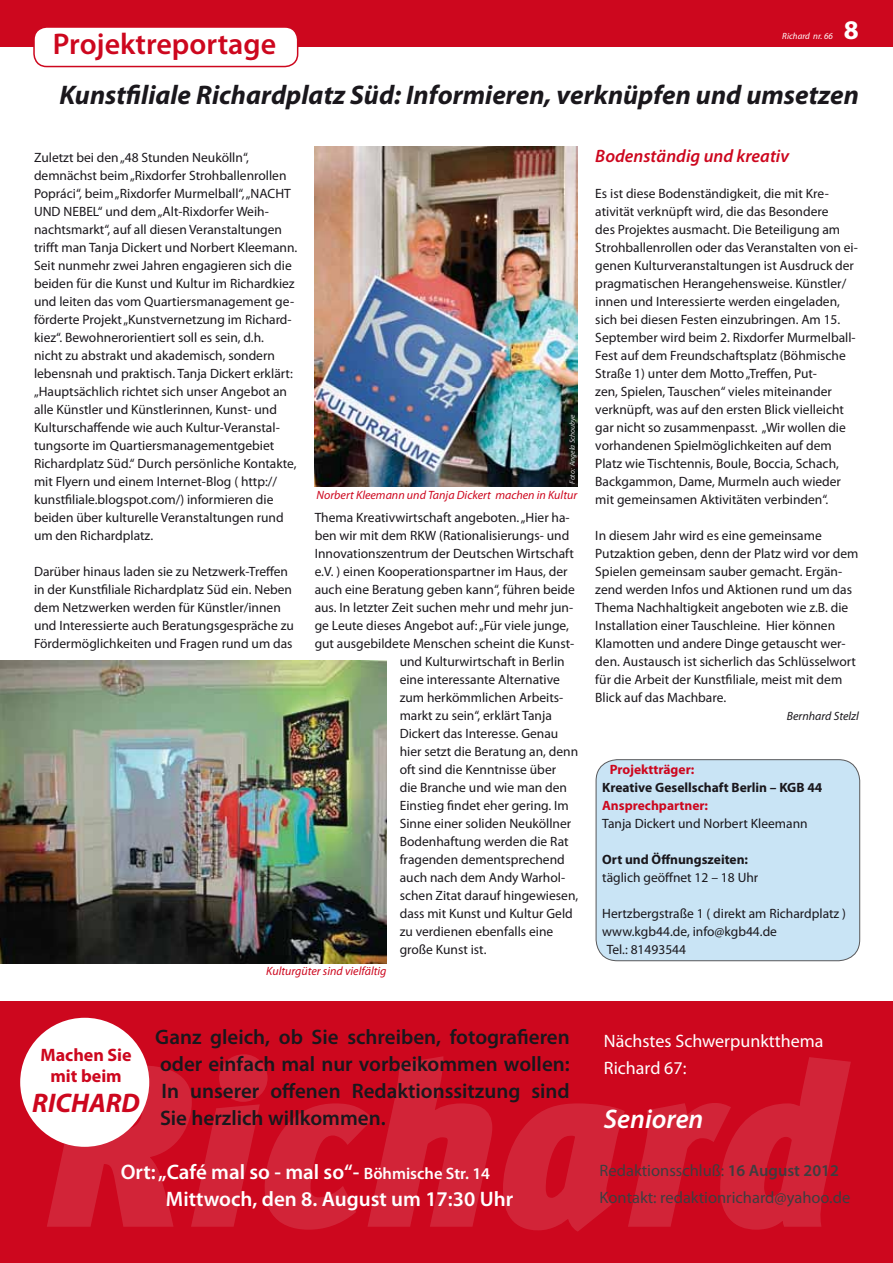
<style>
.page{position:relative;width:893px;height:1263px;background:#fff}
.page>*{position:absolute;margin:0;border:0;box-sizing:border-box;transform-origin:0 0}
.t1{font:600 30px "Myriad Pro";color:#cd071e}
.t2{font:italic 700 27px "Myriad Pro";color:#1a171c}
.t3{font:italic 600 27px "Myriad Pro";color:#fff}
.t4{font:italic 700 27px "Myriad Pro";color:#cd071e}
.t5{font:700 27px "Myriad Pro";color:#fff}
.t6{font:600 21px/27px "Myriad Pro";color:#1a171c;text-align:justify}
.t7{font:600 21px/27px "Myriad Pro";color:#fff}
.t8{font:18px/27px "Myriad Pro";color:#fff}
.t9{font:italic 600 18px "Myriad Pro";color:#cd071e}
.t10{font:700 18px/21px "Myriad Pro";color:#cd071e;text-align:center}
.t11{font:16.5px/27px "Myriad Pro";color:#3e3d40}
.t12{font:13.5px/18px "Myriad Pro";color:#1a171c}
.t13{font:700 13.5px "Myriad Pro";color:#1a171c}
.t14{font:700 13.5px "Myriad Pro";color:#cd071e}
.t15{font:italic 12px "Myriad Pro";color:#cd071e}
.t16{font:italic 12px "Myriad Pro";color:#1a171c}
.t17{font:italic 9px "Myriad Pro";color:#fff}
.t18{font:italic 7.5px "Myriad Pro";color:#d0d1d2}
.s1{font-size:16.5px}
.s2{font-weight:600}
</style>
<div class="page">
<div style="left:0;top:0;width:893px;height:47px;background:#cd071e"></div>
<div style="left:0;top:1002px;width:893px;height:261px;background:#cd071e"></div>
<div style="left:34px;top:27px;width:264px;height:40px;background:#fff;border-radius:13px"></div>
<div style="left:33px;top:26px;width:265px;height:41px;border:2px solid #cd071e;border-radius:13px"></div>
<div style="left:20px;top:1018px;width:129px;height:129px;background:#fff;border-radius:50%"></div>
<svg style="left:45px;top:1053px;width:806px;height:179px"></svg>
<div style="left:596px;top:760px;width:264px;height:201px;background:#c9e4f5;border-radius:21px"></div>
<div style="left:596px;top:759px;width:264px;height:202px;border:1px solid #58585a;border-radius:21px"></div>
<img style="left:314px;top:146px;width:263px;height:341px">
<img style="left:0;top:661px;width:387px;height:302px">
<h1 class="t1" style="left:53px;top:25px;width:225px">Projektreportage</h1>
<p class="t17" style="left:782px;top:31px;width:52px">Richard nr. 66</p>
<h2 class="t5" style="left:844px;top:13px;width:16px">8</h2>
<h2 class="t2" style="left:60px;top:77px;width:801px">Kunstfiliale Richardplatz Süd: Informieren, verknüpfen und umsetzen</h2>
<p class="t12" style="left:34px;top:148px;width:265px">Zuletzt bei den „48 Stunden Neukölln“, demnächst beim „Rixdorfer Strohballenrollen Popráci“, beim „Rixdorfer Murmelball“, „NACHT UND NEBEL“ und dem „Alt-Rixdorfer Weih&shy;nachtsmarkt“, auf all diesen Veranstaltungen trifft man Tanja Dickert und Norbert Kleemann.<br>Seit nunmehr zwei Jahren engagieren sich die beiden für die Kunst und Kultur im Richardkiez und leiten das vom Quartiersmanagement ge&shy;förderte Projekt „Kunstvernetzung im Richard&shy;kiez“. Bewohnerorientiert soll es sein, d.h.<br>nicht zu abstrakt und akademisch, sondern lebensnah und praktisch. Tanja Dickert erklärt: „Hauptsächlich richtet sich unser Angebot an alle Künstler und Künstlerinnen, Kunst- und Kulturschaffende wie auch Kultur-Veranstal&shy;tungsorte im Quartiersmanagementgebiet Richardplatz Süd.“ Durch persönliche Kontakte, mit Flyern und einem Internet-Blog ( http:// kunstfiliale.blogspot.com/) informieren die beiden über kulturelle Veranstaltungen rund um den Richardplatz.</p>
<p class="t12" style="left:34px;top:562px;width:261px">Darüber hinaus laden sie zu Netzwerk-Treffen in der Kunstfiliale Richardplatz Süd ein. Neben dem Netzwerken werden für Künstler/innen und Interessierte auch Beratungsgespräche zu Fördermöglichkeiten und Fragen rund um das</p>
<p class="t18" style="left:568px;top:484px;width:71px;rotate:-90deg">Foto: Angela Schoubye</p>
<p class="t15" style="left:317px;top:487px;width:262px">Norbert Kleemann und Tanja Dickert machen in Kultur</p>
<p class="t12" style="left:315px;top:508px;width:257px">Thema Kreativwirtschaft angeboten. „Hier ha-</p>
<p class="t12" style="left:315px;top:526px;width:256px">ben wir mit dem RKW (Rationalisierungs- und</p>
<p class="t12" style="left:315px;top:544px;width:261px">Innovationszentrum der Deutschen Wirtschaft</p>
<p class="t12" style="left:315px;top:562px;width:254px">e.V. ) einen Kooperationspartner im Haus, der</p>
<p class="t12" style="left:315px;top:580px;width:262px">auch eine Beratung geben kann“, führen beide</p>
<p class="t12" style="left:315px;top:598px;width:260px">aus. In letzter Zeit suchen mehr und mehr jun-</p>
<p class="t12" style="left:315px;top:616px;width:256px">ge Leute dieses Angebot auf: „Für viele junge,</p>
<p class="t12" style="left:315px;top:634px;width:261px">gut ausgebildete Menschen scheint die Kunst-</p>
<p class="t12" style="left:400px;top:652px;width:166px">und Kulturwirtschaft in Berlin</p>
<p class="t12" style="left:400px;top:670px;width:162px">eine interessante Alternative</p>
<p class="t12" style="left:400px;top:688px;width:165px">zum herkömmlichen Arbeits-</p>
<p class="t12" style="left:400px;top:706px;width:154px">markt zu sein“, erklärt Tanja</p>
<p class="t12" style="left:400px;top:724px;width:160px">Dickert das Interesse. Genau</p>
<p class="t12" style="left:400px;top:742px;width:180px">hier setzt die Beratung an, denn</p>
<p class="t12" style="left:400px;top:760px;width:158px">oft sind die Kenntnisse über</p>
<p class="t12" style="left:400px;top:778px;width:169px">die Branche und wie man den</p>
<p class="t12" style="left:400px;top:796px;width:171px">Einstieg findet eher gering. Im</p>
<p class="t12" style="left:400px;top:814px;width:173px">Sinne einer soliden Neuköllner</p>
<p class="t12" style="left:400px;top:832px;width:170px">Bodenhaftung werden die Rat</p>
<p class="t12" style="left:400px;top:850px;width:167px">fragenden dementsprechend</p>
<p class="t12" style="left:400px;top:868px;width:167px">auch nach dem Andy Warhol-</p>
<p class="t12" style="left:400px;top:886px;width:180px">schen Zitat darauf hingewiesen,</p>
<p class="t12" style="left:400px;top:904px;width:175px">dass mit Kunst und Kultur Geld</p>
<p class="t12" style="left:400px;top:922px;width:155px">zu verdienen ebenfalls eine</p>
<p class="t12" style="left:400px;top:940px;width:88px">große Kunst ist.</p>
<p class="t15" style="left:266px;top:963px;width:122px">Kulturgüter sind vielfältig</p>
<h3 class="t9" style="left:595px;top:145px;width:195px">Bodenständig und kreativ</h3>
<p class="t12" style="left:595px;top:184px;width:264px">Es ist diese Bodenständigkeit, die mit Kre&shy;ativität verknüpft wird, die das Besondere<br>des Projektes ausmacht. Die Beteiligung am Strohballenrollen oder das Veranstalten von ei&shy;genen Kulturveranstaltungen ist Ausdruck der pragmatischen Herangehensweise. Künstler/ innen und Interessierte werden eingeladen, sich bei diesen Festen einzubringen. Am 15.<br>September wird beim 2. Rixdorfer Murmelball-Fest auf dem Freundschaftsplatz (Böhmische Straße 1) unter dem Motto „Treffen, Put-<br>zen, Spielen, Tauschen“ vieles miteinander verknüpft, was auf den ersten Blick vielleicht gar nicht so zusammenpasst. „Wir wollen die vorhandenen Spielmöglichkeiten auf dem Platz wie Tischtennis, Boule, Boccia, Schach, Backgammon, Dame, Murmeln auch wieder mit gemeinsamen Aktivitäten verbinden“.</p>
<p class="t12" style="left:595px;top:526px;width:265px">In diesem Jahr wird es eine gemeinsame Putzaktion geben, denn der Platz wird vor dem Spielen gemeinsam sauber gemacht. Ergän&shy;zend werden Infos und Aktionen rund um das Thema Nachhaltigkeit angeboten wie z.B. die Installation einer Tauschleine. Hier können Klamotten und andere Dinge getauscht wer&shy;den. Austausch ist sicherlich das Schlüsselwort für die Arbeit der Kunstfiliale, meist mit dem Blick auf das Machbare.</p>
<p class="t16" style="left:787px;top:709px;width:74px">Bernhard Stelzl</p>
<p class="t14" style="left:610px;top:761px;width:86px">Projektträger:</p>
<p class="t13" style="left:602px;top:779px;width:222px">Kreative Gesellschaft Berlin – KGB 44</p>
<p class="t14" style="left:602px;top:797px;width:107px">Ansprechpartner:</p>
<p class="t12" style="left:602px;top:814px;width:207px">Tanja Dickert und Norbert Kleemann</p>
<p class="t13" style="left:602px;top:851px;width:147px">Ort und Öffnungszeiten:</p>
<p class="t12" style="left:602px;top:868px;width:158px">täglich geöffnet 12 – 18 Uhr</p>
<p class="t12" style="left:602px;top:904px;width:245px">Hertzbergstraße 1 ( direkt am Richardplatz )</p>
<p class="t12" style="left:602px;top:922px;width:176px">www.kgb44.de, info@kgb44.de</p>
<p class="t12" style="left:607px;top:940px;width:81px">Tel.: 81493544</p>
<h3 class="t6" style="left:155px;top:1023px;width:416px">Ganz gleich, ob Sie schreiben, fotografieren oder einfach mal nur vorbeikommen wollen:<br>In unserer offenen Redaktionssitzung sind Sie herzlich willkommen.</h3>
<h3 class="t7" style="left:166px;top:1158px;width:349px;text-indent:-45px">Ort: „Café mal so - mal so“- <span class="s1">Böhmische Str. 14<br></span>Mittwoch, den 8. August um 17:30 Uhr</h3>
<h3 class="t10" style="left:40px;top:1044px;width:93px">Machen Sie mit beim</h3>
<h2 class="t4" style="left:32px;top:1085px;width:92px">RICHARD</h2>
<h3 class="t8" style="left:604px;top:1027px;width:221px">Nächstes Schwerpunktthema<br>Richard 67:</h3>
<h2 class="t3" style="left:604px;top:1101px;width:101px">Senioren</h2>
<p class="t11" style="left:600px;top:1156px;width:252px">Redaktionsschluß: <span class="s2">16 August 2012<br></span>Kontakt: redaktionrichard@yahoo.de</p>
</div>
